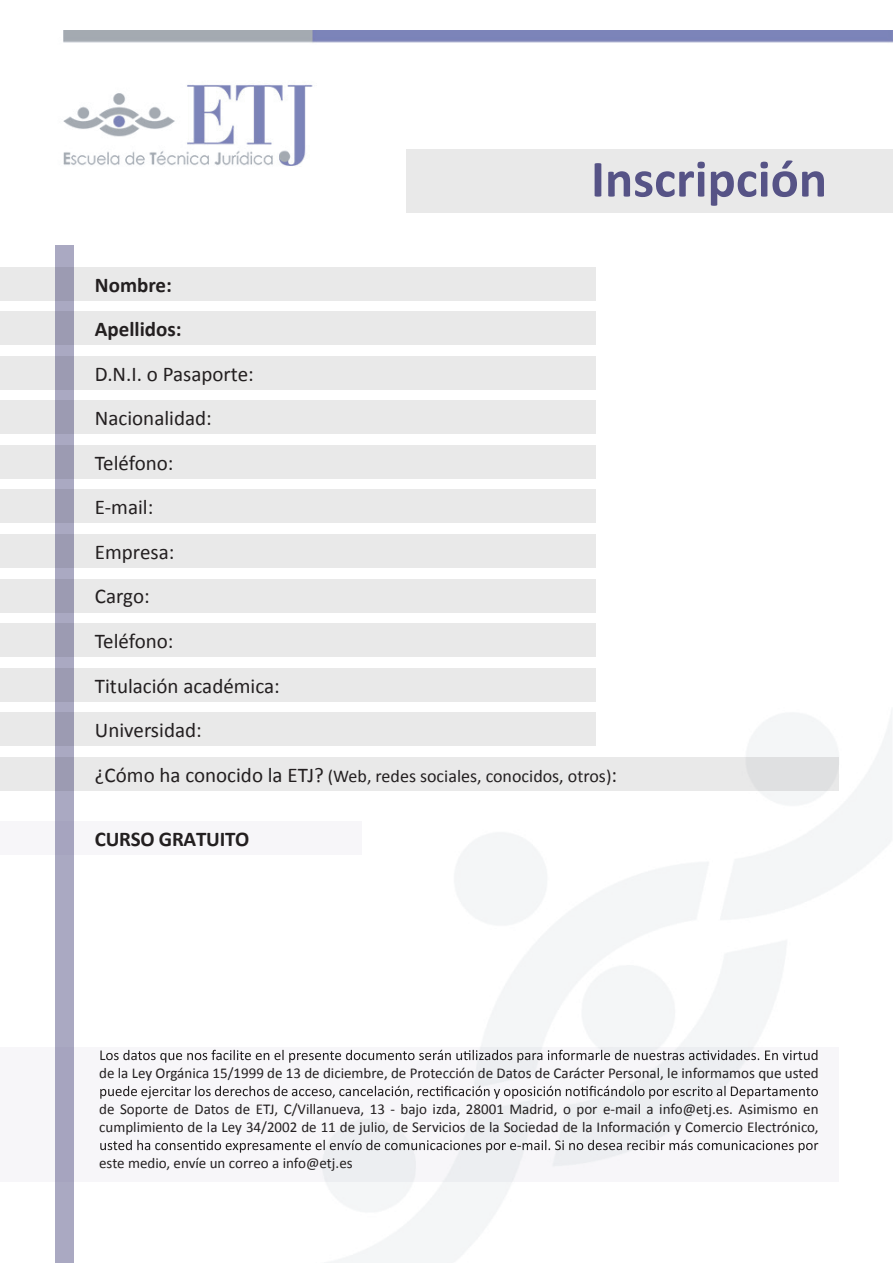
<style>
.page{position:relative;width:893px;height:1263px;background:#fff}
.page>*{position:absolute;margin:0;border:0;box-sizing:border-box;transform-origin:0 0}
.t1{font:700 52.5px "Calibri";color:#565386}
.t2{font:21px/44.5px "Calibri";color:#231f20}
.t3{font:700 21px/44.5px "Calibri";letter-spacing:-.005em;color:#231f20}
.t4{font:18px "Calibri";color:#231f20}
.t5{font:15px/18px "Calibri";color:#231f20}
.s1{font-size:21px}
</style>
<div class="page">
<img style="left:0;top:31px;width:893px;height:1232px">
<div style="left:55px;top:245px;width:19px;height:1018px;background:#aaa9c2"></div>
<div style="left:406px;top:149px;width:487px;height:63px;background:#e9e9e9"></div>
<div style="left:0;top:267px;width:595px;height:33px;background:#e9e9e9"></div>
<div style="left:0;top:311px;width:595px;height:34px;background:#e9e9e9"></div>
<div style="left:0;top:356px;width:595px;height:34px;background:#e9e9e9"></div>
<div style="left:0;top:400px;width:595px;height:34px;background:#e9e9e9"></div>
<div style="left:0;top:623px;width:595px;height:34px;background:#e9e9e9"></div>
<div style="left:0;top:445px;width:595px;height:34px;background:#e9e9e9"></div>
<div style="left:0;top:490px;width:595px;height:33px;background:#e9e9e9"></div>
<div style="left:0;top:534px;width:595px;height:34px;background:#e9e9e9"></div>
<div style="left:0;top:579px;width:595px;height:33px;background:#e9e9e9"></div>
<div style="left:0;top:668px;width:595px;height:33px;background:#e9e9e9"></div>
<div style="left:0;top:712px;width:595px;height:34px;background:#e9e9e9"></div>
<div style="left:0;top:757px;width:839px;height:34px;background:#e9e9e9"></div>
<div style="left:0;top:821px;width:361px;height:34px;background:#f7f6f9"></div>
<div style="left:0;top:1047px;width:839px;height:134px;background:#f7f6f9"></div>
<svg style="left:100px;top:1050px;width:717px;height:13px"></svg>
<svg style="left:100px;top:1086px;width:718px;height:13px"></svg>
<svg style="left:100px;top:1140px;width:718px;height:13px"></svg>
<h2 class="t3" style="left:95px;top:262px;width:88px">Nombre:<br>Apellidos:</h2>
<h2 class="t2" style="left:95px;top:351px;width:160px">D.N.I. o Pasaporte:<br>Nacionalidad:</h2>
<h2 class="t2" style="left:95px;top:441px;width:81px">Teléfono:<br>E-mail:<br>Empresa:<br>Cargo:</h2>
<h2 class="t2" style="left:95px;top:619px;width:80px">Teléfono:</h2>
<h1 class="t1" style="left:591px;top:145px;width:238px">Inscripción</h1>
<h2 class="t2" style="left:95px;top:663px;width:186px">Titulación académica:<br>Universidad:</h2>
<p class="t4" style="left:95px;top:764px;width:524px"><span class="s1">¿Cómo ha conocido la ETJ?</span> (Web, redes sociales, conocidos, otros)<span class="s1">:</span></p>
<h2 class="t3" style="left:95px;top:817px;width:156px">CURSO GRATUITO</h2>
<p class="t5" style="left:99px;top:1064px;width:721px">de la Ley Orgánica 15/1999 de 13 de diciembre, de Protección de Datos de Carácter Personal, le informamos que usted</p>
<p class="t5" style="left:99px;top:1100px;width:721px">de Soporte de Datos de ETJ, C/Villanueva, 13 - bajo izda, 28001 Madrid, o por e-mail a info@etj.es. Asimismo en cumplimiento de la Ley 34/2002 de 11 de julio, de Servicios de la Sociedad de la Información y Comercio Electrónico,</p>
<p class="t5" style="left:99px;top:1154px;width:255px">este medio, envíe un correo a info@etj.es</p>
</div>
